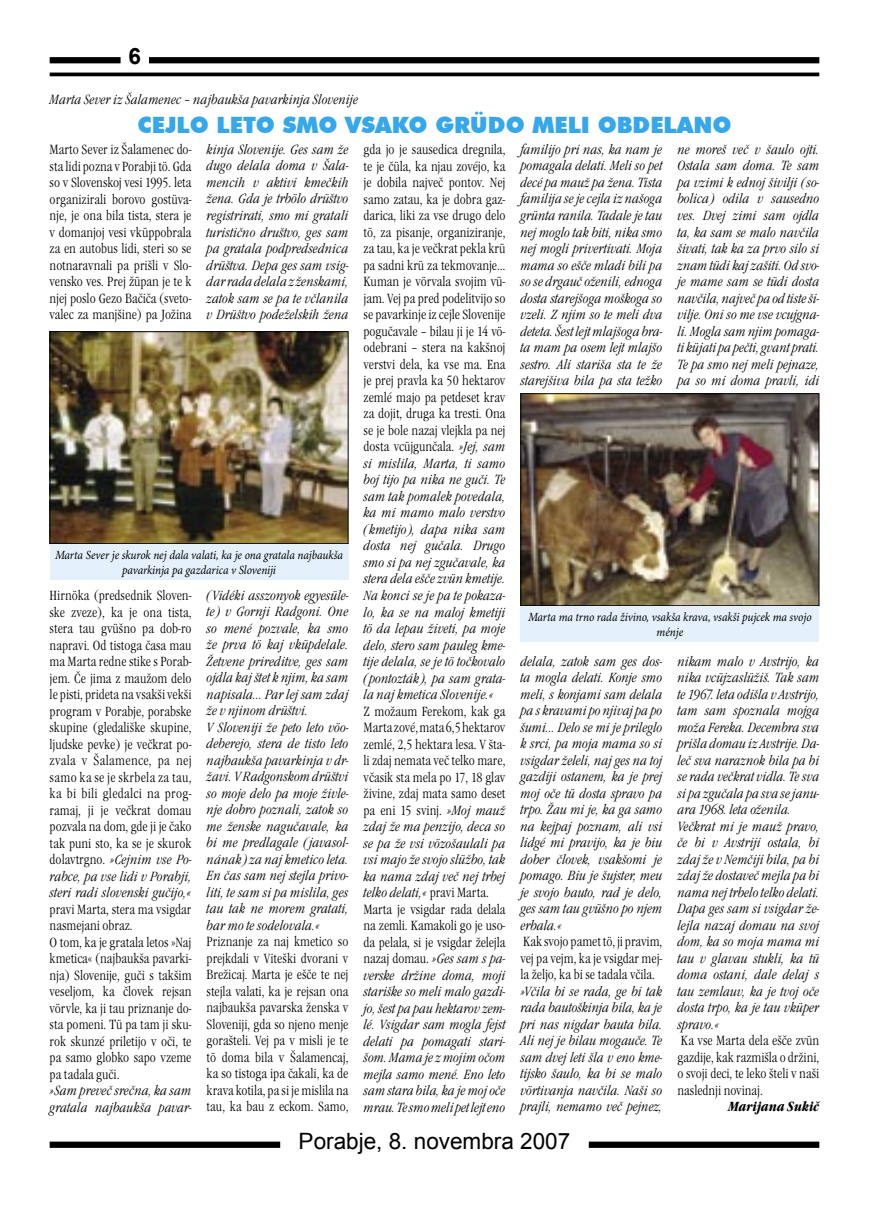
<style>
.page{position:relative;width:869px;height:1205px;background:#fff}
.page>*{position:absolute;margin:0;border:0;box-sizing:border-box;transform-origin:0 0}
.t1{font:900 22.5px "Futura BT";color:#36a7e9}
.t2{font:22.5px "Arial";color:#000}
.t3{font:700 22.5px "Arial";color:#000}
.t4{font:13.75px/16.5px "Garamond Itc TEE Ligh Cond Ital";color:#000;text-align:justify}
.t5{font:13.75px/16.5px "Garamond Itc TEE Ligh Cond";color:#000;text-align:justify}
.t6{font:italic 700 condensed 13.75px "Garamond Itc TEE";color:#000}
.t7{font:italic 12.5px/15px "Minion Pro";letter-spacing:-.005em;color:#000;text-align:center;scale:.9 1}
.s1{font-family:"Garamond Itc TEE Ligh Cond"}
.s2{font-family:"Garamond Itc TEE Ligh Cond Ital"}
</style>
<div class="page">
<div style="left:50px;top:1141px;width:230px;height:7px;background:#000"></div>
<div style="left:588px;top:1141px;width:231px;height:7px;background:#000"></div>
<hr style="left:50px;top:73px;width:769px;height:3px;background:#000">
<div style="left:50px;top:57px;width:70px;height:6px;background:#000"></div>
<div style="left:149px;top:57px;width:670px;height:6px;background:#000"></div>
<img style="left:52px;top:333px;width:294px;height:209px">
<div style="left:50px;top:331px;width:298px;height:213px;border:1px solid #000"></div>
<div style="left:50px;top:544px;width:298px;height:35px;background:#e4f0fb"></div>
<img style="left:522px;top:395px;width:295px;height:209px">
<div style="left:520px;top:393px;width:299px;height:213px;border:1px solid #000"></div>
<div style="left:520px;top:606px;width:299px;height:35px;background:#e4f0fb"></div>
<h1 class="t3" style="left:128px;top:41px;width:14px">6</h1>
<p class="t4" style="left:50px;top:92px;width:310px">Marta Sever iz Šalamenec – najbaukša pavarkinja Slovenije</p>
<h1 class="t1" style="left:137px;top:111px;width:595px">CEJLO LETO SMO VSAKO GRÜDO MELI OBDELANO</h1>
<p class="t5" style="left:50px;top:142px;width:143px">Marto Sever iz Šalamenec do&shy;sta lidi pozna v Porabji tö. Gda so v Slovenskoj vesi 1995. leta organizirali borovo gostüva&shy;nje, je ona bila tista, stera je v domanjoj vesi vküppobrala za en autobus lidi, steri so se notnaravnali pa prišli v Slo&shy;vensko ves. Prej žüpan je te k njej poslo Gezo Bačiča (sveto&shy;valec za manjšine) pa Jožina</p>
<p class="t4" style="left:206px;top:142px;width:143px">kinja Slovenije. Ges sam že dugo delala doma v Šala&shy;mencih v aktivi kmečkih žena. Gda je trbölo drüštvo registrirati, smo mi gratali turistično društvo, ges sam pa gratala podpredsednica drüštva. Depa ges sam vsig&shy;dar rada delala z ženskami, zatok sam se pa te včlanila v Drüštvo podeželskih žena</p>
<p class="t7" style="left:55px;top:548px;width:321px">Marta Sever je skurok nej dala valati, ka je ona gratala najbaukša pavarkinja pa gazdarica v Sloveniji</p>
<p class="t5" style="left:50px;top:587px;width:143px">Hirnöka (predsednik Sloven&shy;ske zveze), ka je ona tista, stera tau gvüšno pa dob-ro napravi. Od tistoga časa mau ma Marta redne stike s Porab&shy;jem. Če jima z maužom delo le pisti, prideta na vsakši vekši program v Porabje, porabske skupine (gledališke skupine, ljudske pevke) je večkrat po&shy;zvala v Šalamence, pa nej samo ka se je skrbela za tau, ka bi bili gledalci na prog&shy;ramaj, ji je večkrat domau pozvala na dom, gde ji je čako tak puni sto, ka se je skurok</p>
<p class="t4" style="left:50px;top:851px;width:143px"><span class="s1">dolavtrgno.</span> »Cejnim vse Po&shy;rabce, pa vse lidi v Porabji, steri radi slovenski gučijo,«</p>
<p class="t5" style="left:50px;top:901px;width:143px;text-align:left">pravi Marta, stera ma vsigdar nasmejani obraz.<br>O tom, ka je gratala letos »Naj kmetica« (najbaukša pavarki&shy;nja) Slovenije, guči s takšim veseljom, ka človek rejsan vörvle, ka ji tau priznanje do&shy;sta pomeni. Tü pa tam ji sku&shy;rok skunzé priletijo v oči, te pa samo globko sapo vzeme pa tadala guči.</p>
<p class="t4" style="left:50px;top:1082px;width:143px">»Sam preveč srečna, ka sam gratala najbaukša pavar-</p>
<p class="t4" style="left:206px;top:587px;width:143px;text-align:left">(Vidéki asszonyok egyesüle&shy;te) v Gornji Radgoni. One so mené pozvale, ka smo že prva tö kaj vküpdelale.<br>Žetvene prireditve, ges sam ojdla kaj štet k njim, ka sam napisala… Par lej sam zdaj že v njinom drüštvi.<br>V Sloveniji že peto leto vöo&shy;deberejo, stera de tisto leto najbaukša pavarkinja v dr&shy;žavi. V Radgonskom drüštvi so moje delo pa moje živle&shy;nje dobro poznali, zatok so me ženske nagučavale, ka bi me predlagale (javasol&shy;nának) za naj kmetico leta.<br>En čas sam nej stejla privo&shy;liti, te sam si pa mislila, ges tau tak ne morem gratati, bar mo te sodelovala.«</p>
<p class="t5" style="left:206px;top:933px;width:143px">Priznanje za naj kmetico so prejkdali v Viteški dvorani v Brežicaj. Marta je ešče te nej stejla valati, ka je rejsan ona najbaukša pavarska ženska v Sloveniji, gda so njeno menje gorašteli. Vej pa v misli je te tö doma bila v Šalamencaj, ka so tistoga ipa čakali, ka de krava kotila, pa si je mislila na tau, ka bau z eckom. Samo,</p>
<p class="t5" style="left:363px;top:142px;width:143px">gda jo je sausedica dregnila, te je čüla, ka njau zovéjo, ka je dobila največ pontov. Nej samo zatau, ka je dobra gaz&shy;darica, liki za vse drugo delo tö, za pisanje, organiziranje, za tau, ka je večkrat pekla krü pa sadni krü za tekmovanje… Kuman je vörvala svojim vü&shy;jam. Vej pa pred podelitvijo so se pavarkinje iz cejle Slovenije pogučavale – bilau ji je 14 vö&shy;odebrani – stera na kakšnoj verstvi dela, ka vse ma. Ena je prej pravla ka 50 hektarov zemlé majo pa petdeset krav za dojit, druga ka tresti. Ona se je bole nazaj vlejkla pa nej dosta vcüjgunčala. <span class="s2">»Jej, sam</span></p>
<p class="t4" style="left:363px;top:455px;width:143px">si mislila, Marta, ti samo boj tijo pa nika ne guči. Te sam tak pomalek povedala, ka mi mamo malo verstvo (kmetijo), dapa nika sam dosta nej gučala. Drugo smo si pa nej zgučavale, ka stera dela ešče zvün kmetije.<br>Na konci se je pa te pokaza&shy;lo, ka se na maloj kmetiji tö da lepau živeti, pa moje delo, stero sam pauleg kme&shy;tije delala, se je tö točkovalo (pontozták), pa sam grata&shy;la naj kmetica Slovenije.«</p>
<p class="t5" style="left:363px;top:703px;width:143px">Z možaum Ferekom, kak ga Marta zové, mata 6,5 hektarov zemlé, 2,5 hektara lesa. V šta&shy;li zdaj nemata več telko mare, včasik sta mela po 17, 18 glav živine, zdaj mata samo deset pa eni 15 svinj. <span class="s2">»Moj mauž</span></p>
<p class="t4" style="left:363px;top:818px;width:143px">zdaj že ma penzijo, deca so se pa že vsi vözošaulali pa vsi majo že svojo slüžbo, tak ka nama zdaj več nej trbej telko delati,« <span class="s1">pravi Marta.</span></p>
<p class="t5" style="left:363px;top:901px;width:143px">Marta je vsigdar rada delala na zemli. Kamakoli go je uso&shy;da pelala, si je vsigdar želejla nazaj domau. <span class="s2">»Ges sam s pa-</span></p>
<p class="t4" style="left:363px;top:967px;width:143px">verske držine doma, moji stariške so meli malo gazdi&shy;jo, šest pa pau hektarov zem&shy;lé. Vsigdar sam mogla fejst delati pa pomagati stari&shy;šom. Mama je z mojim očom mejla samo mené. Eno leto sam stara bila, ka je moj oče mrau. Te smo meli pet lejt eno</p>
<p class="t4" style="left:520px;top:142px;width:143px">familijo pri nas, ka nam je pomagala delati. Meli so pet decé pa mauž pa žena. Tista familija se je cejla iz našoga grünta ranila. Tadale je tau nej moglo tak biti, nika smo nej mogli privertivati. Moja mama so ešče mladi bili pa so se drgauč oženili, ednoga dosta starejšoga moškoga so vzeli. Z njim so te meli dva deteta. Šest lejt mlajšoga bra&shy;ta mam pa osem lejt mlajšo sestro. Ali stariša sta te že starejšiva bila pa sta težko</p>
<p class="t4" style="left:677px;top:142px;width:143px">ne moreš več v šaulo ojti.<br>Ostala sam doma. Te sam pa vzimi k ednoj šivilji (so&shy;bolica) odila v sausedno ves. Dvej zimi sam ojdla ta, ka sam se malo navčila šivati, tak ka za prvo silo si znam tüdi kaj zašiti. Od svo&shy;je mame sam se tüdi dosta navčila, največ pa od tiste ši&shy;vilje. Oni so me vse vcujgna&shy;li. Mogla sam njim pomaga&shy;ti küjati pa pečti, gvant prati.<br>Te pa smo nej meli pejnaze, pa so mi doma pravli, idi</p>
<p class="t7" style="left:528px;top:610px;width:316px">Marta ma trno rada živino, vsakša krava, vsakši pujcek ma svojo ménje</p>
<p class="t4" style="left:520px;top:653px;width:143px">delala, zatok sam ges dos&shy;ta mogla delati. Konje smo meli, s konjami sam delala pa s kravami po njivaj pa po šumi… Delo se mi je prileglo k srci, pa moja mama so si vsigdar želeli, naj ges na toj gazdiji ostanem, ka je prej moj oče tü dosta spravo pa trpo. Žau mi je, ka ga samo na kejpaj poznam, ali vsi lidgé mi pravijo, ka je biu dober človek, vsakšomi je pomago. Biu je šujster, meu je svojo bauto, rad je delo, ges sam tau gvüšno po njem erbala.«</p>
<p class="t5" style="left:520px;top:933px;width:143px">Kak svojo pamet tö, ji pravim, vej pa vejm, ka je vsigdar mej&shy;la željo, ka bi se tadala včila.</p>
<p class="t4" style="left:520px;top:983px;width:143px">»Včila bi se rada, ge bi tak rada bautoškinja bila, ka je pri nas nigdar bauta bila.<br>Ali nej je bilau mogauče. Te sam dvej leti šla v eno kme&shy;tijsko šaulo, ka bi se malo vörtivanja navčila. Naši so prajli, nemamo več pejnez,</p>
<p class="t4" style="left:677px;top:653px;width:143px;text-align:left">nikam malo v Avstrijo, ka nika vcüjzaslüžiš. Tak sam te 1967. leta odišla v Avstrijo, tam sam spoznala mojga moža Fereka. Decembra sva prišla domau iz Avstrije. Da&shy;leč sva naraznok bila pa bi se rada večkrat vidla. Te sva si pa zgučala pa sva se janu&shy;ara 1968. leta oženila.<br>Večkrat mi je mauž pravo, če bi v Avstriji ostala, bi zdaj že v Nemčiji bila, pa bi zdaj že dostaveč mejla pa bi nama nej trbelo telko delati.<br>Dapa ges sam si vsigdar že&shy;lejla nazaj domau na svoj dom, ka so moja mama mi tau v glavau stukli, ka tü doma ostani, dale delaj s tau zemlauv, ka je tvoj oče dosta trpo, ka je tau vküper spravo.«</p>
<p class="t5" style="left:677px;top:1032px;width:143px">Ka vse Marta dela ešče zvün gazdije, kak razmišla o držini, o svoji deci, te leko šteli v naši naslednji novinaj.</p>
<p class="t6" style="left:727px;top:1099px;width:93px">Marijana Sukič</p>
<h1 class="t2" style="left:298px;top:1126px;width:273px">Porabje, 8. novembra 2007</h1>
</div>
